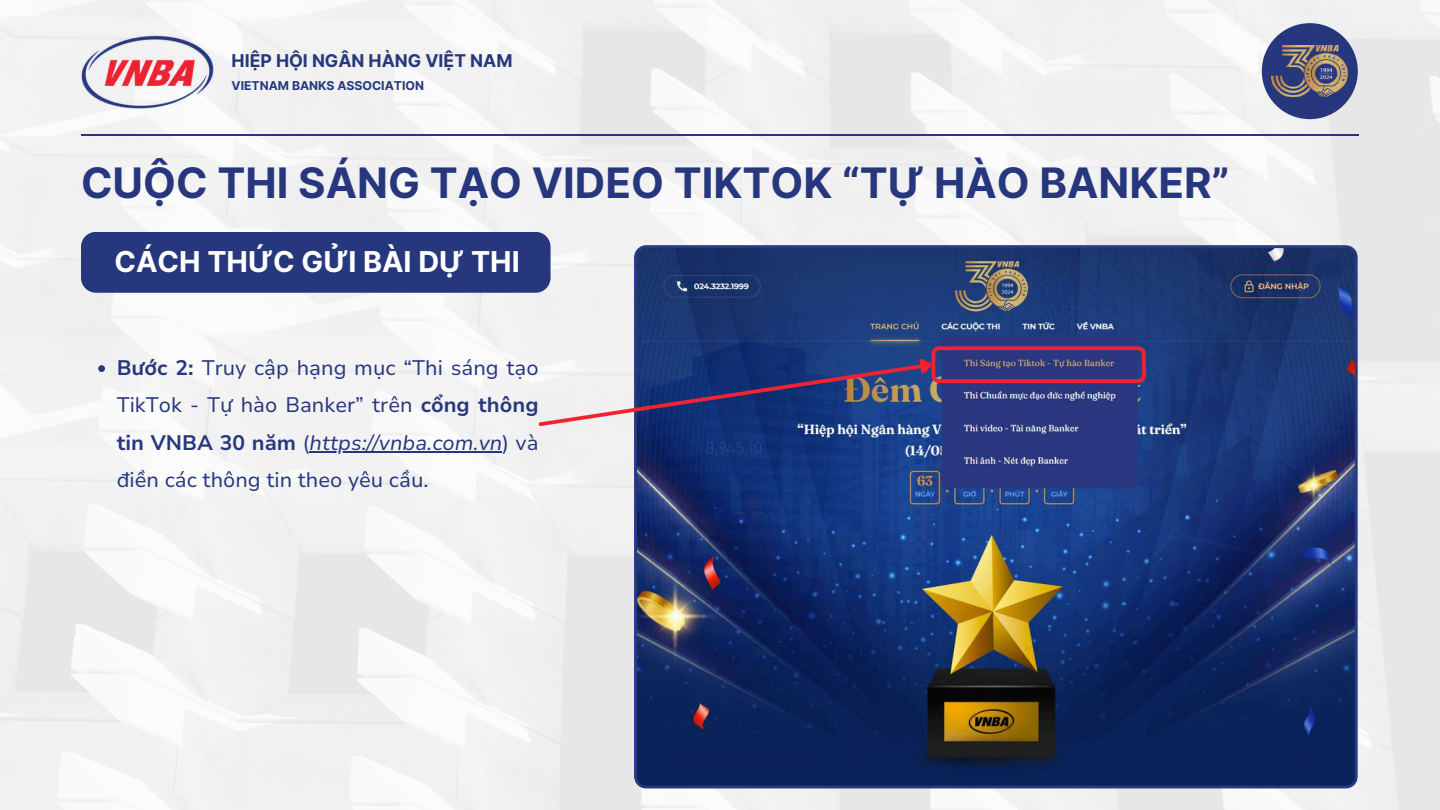
<style>
.page{position:relative;width:1440px;height:810px;background:#fff}
.page>*{position:absolute;margin:0;border:0;box-sizing:border-box;transform-origin:0 0}
.t1{font:700 42px "Inter";color:#27377d}
.t2{font:700 28.8px "Inter";color:#fff}
.t3{font:21px/37.5px "Nunito Sans 10 pt";color:#27377d;text-align:justify}
.t4{font:700 17.6px "Inter";color:#27377d}
.t5{font:700 12.2px "Inter";color:#27377d}
.s1{font-weight:700}
.s2{font-style:italic}
</style>
<div class="page">
<img style="left:0;top:0;width:1440px;height:810px">
<svg style="left:81px;top:135px;width:1278px;height:1px"></svg>
<img style="left:81px;top:34px;width:133px;height:75px">
<div style="left:1262px;top:23px;width:96px;height:96px;background:#27377d;border-radius:50%"></div>
<img style="left:1272px;top:45px;width:76px;height:52px">
<svg style="left:634px;top:245px;width:724px;height:544px;background:#1f356a"></svg>
<svg style="left:98px;top:365px;width:7px;height:7px"></svg>
<hr style="left:310px;top:451px;width:192px;height:2px;background:#27377d">
<svg style="left:536px;top:346px;width:610px;height:82px;background:#53578a"></svg>
<div style="left:81px;top:232px;width:470px;height:61px;background:#27377d"></div>
<p class="t4" style="left:232px;top:50px;width:283px">HIỆP HỘI NGÂN HÀNG VIỆT NAM</p>
<p class="t5" style="left:232px;top:78px;width:194px">VIETNAM BANKS ASSOCIATION</p>
<h1 class="t1" style="left:81px;top:158px;width:1150px">CUỘC THI SÁNG TẠO VIDEO TIKTOK “TỰ HÀO BANKER”</h1>
<h2 class="t2" style="left:114px;top:245px;width:407px">CÁCH THỨC GỬI BÀI DỰ THI</h2>
<p class="t3" style="left:117px;top:349px;width:423px"><span class="s1">Bước 2:</span> Truy cập hạng mục “Thi sáng tạo TikTok - Tự hào Banker” trên <span class="s1">cổng thông tin VNBA 30 năm</span> (<span class="s2">https://vnba.com.vn</span>) và điền các thông tin theo yêu cầu.</p>
</div>
